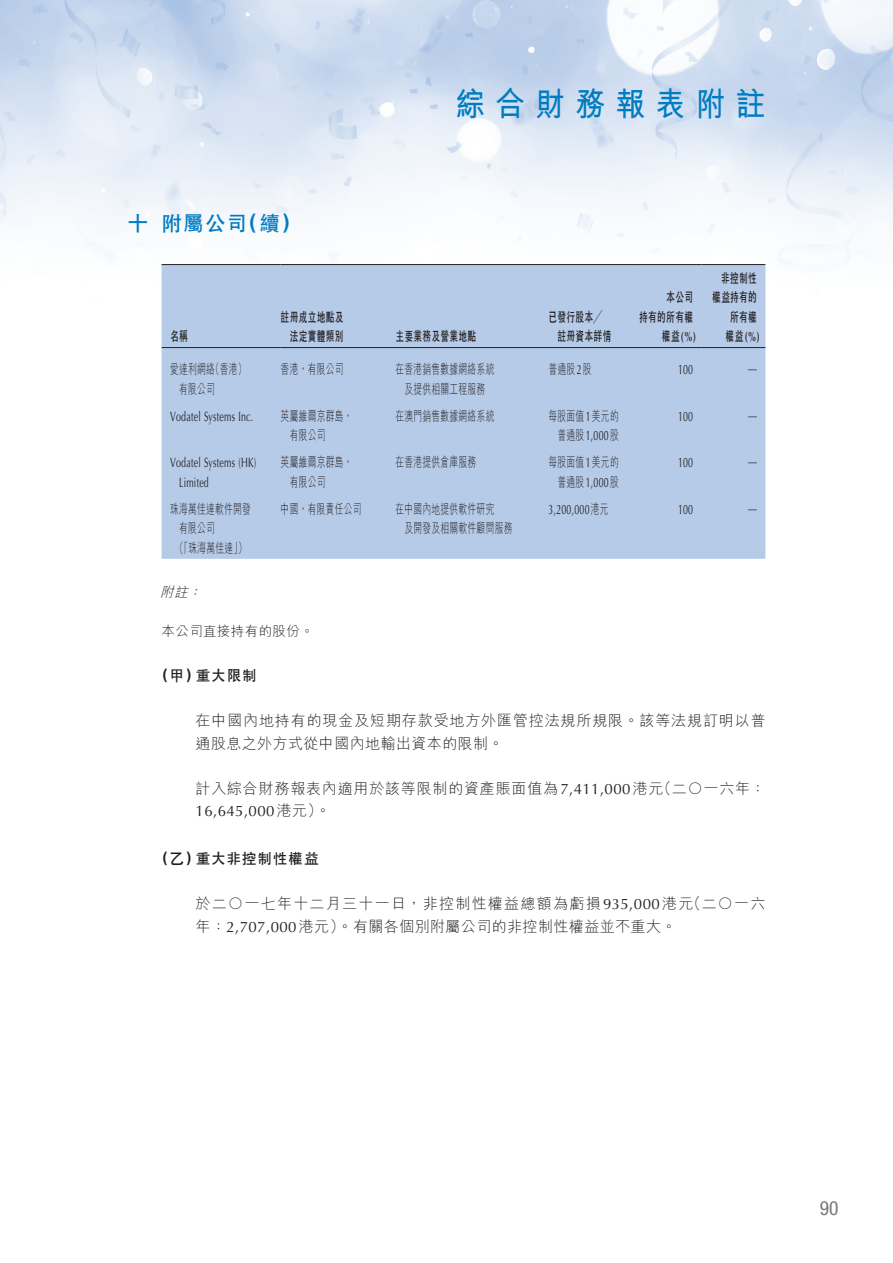
<style>
.page{position:relative;width:893px;height:1263px;background:#fff}
.page>*{position:absolute;margin:0;border:0;box-sizing:border-box;transform-origin:0 0}
.t1{font:700 33px "M Hei HK";letter-spacing:.345em;color:#007cc2;scale:.9 1}
._3__標題{font:700 21px "C Hei 2 HK";color:#007cc2}
._3__標題-2{font:800 21px "C Hei 2 HK";color:#007cc2}
.t2{font:condensed 19.5px "Helvetica Neue LT Std";color:#76787b}
._1__內文{font:300 15px/22.5px "M Hei HK";letter-spacing:.055em;color:#231f20}
._1__內文-2{font:300 15px/22.5px "M Hei HK";letter-spacing:.085em;color:#231f20}
._4__副標題{font:700 15px "C Hei 2 HK";letter-spacing:.03em;color:#231f20}
._4__副標題-2{font:800 15px "C Hei 2 HK";color:#231f20}
._2__附註內文{font:300 13.5px "M Hei HK";letter-spacing:.03em;color:#231f20;scale:.65 1}
._2__附註內文-2{font:13.5px "Optima LT Std";letter-spacing:.03em;color:#231f20;scale:.65 1}
._2__附註內文-3{font:700 13.5px "C Hei 2 HK";letter-spacing:.03em;color:#231f20;scale:.65 1}
._2__附註內文-4{font:300 13.5px "M Hei HK";letter-spacing:.03em;color:#231f20}
._2__附註內文-5{font:700 13.5px "Optima LT Std";color:#231f20;scale:.65 1}
._2__附註內文-6{font:italic 300 13.5px "M Hei HK";color:#231f20}
.s1{font-weight:700}
.s2{font-family:"C Hei 2 HK"}
.s3{font-family:"Optima LT Std";font-weight:400}
.s4{font-family:"M Hei HK";font-weight:300}
</style>
<div class="page">
<img style="left:0;top:0;width:893px;height:559px">
<div style="left:162px;top:265px;width:603px;height:294px;background:#b6cbe8"></div>
<hr style="left:162px;top:264px;width:119px;height:1px;background:#231f20">
<hr style="left:281px;top:264px;width:106px;height:1px;background:#231f20">
<hr style="left:387px;top:264px;width:153px;height:1px;background:#231f20">
<hr style="left:540px;top:264px;width:98px;height:1px;background:#231f20">
<hr style="left:638px;top:264px;width:64px;height:1px;background:#231f20">
<hr style="left:702px;top:264px;width:63px;height:1px;background:#231f20">
<hr style="left:162px;top:347px;width:119px;height:1px;background:#231f20">
<hr style="left:281px;top:347px;width:106px;height:1px;background:#231f20">
<hr style="left:387px;top:347px;width:153px;height:1px;background:#231f20">
<hr style="left:540px;top:347px;width:98px;height:1px;background:#231f20">
<hr style="left:638px;top:347px;width:64px;height:1px;background:#231f20">
<hr style="left:702px;top:347px;width:63px;height:1px;background:#231f20">
<h1 class="t1" style="left:456px;top:80px;width:346px">綜合財務報表附註</h1>
<p class="_3__標題" style="left:128px;top:213px;width:22px">十</p>
<p class="_3__標題-2" style="left:237px;top:213px;width:66px">（<span class="s1">續</span>(</p>
<p class="_3__標題" style="left:162px;top:213px;width:87px">附屬公司</p>
<p class="_2__附註內文-3" style="left:170px;top:329px;width:29px">名稱</p>
<p class="_2__附註內文-3" style="left:281px;top:310px;width:98px">註冊成立地點及</p>
<p class="_2__附註內文-3" style="left:290px;top:329px;width:84px">法定實體類別</p>
<p class="_2__附註內文-3" style="left:395px;top:329px;width:126px">主要業務及營業地點</p>
<p class="_2__附註內文-3" style="left:549px;top:310px;width:84px">已發行股本╱</p>
<p class="_2__附註內文-3" style="left:558px;top:329px;width:84px">註冊資本詳情</p>
<p class="_2__附註內文-3" style="left:666px;top:290px;width:43px">本公司</p>
<p class="_2__附註內文-3" style="left:639px;top:310px;width:84px">持有的所有權</p>
<p class="_2__附註內文-5" style="left:662px;top:329px;width:54px"><span class="s2">權益</span> %) (</p>
<p class="_2__附註內文-3" style="left:721px;top:271px;width:57px">非控制性</p>
<p class="_2__附註內文-3" style="left:712px;top:290px;width:71px">權益持有的</p>
<p class="_2__附註內文-3" style="left:730px;top:310px;width:43px">所有權</p>
<p class="_2__附註內文-5" style="left:726px;top:329px;width:54px"><span class="s2">權益</span> %) (</p>
<p class="_2__附註內文" style="left:170px;top:362px;width:71px">愛達利網絡</p>
<p class="_2__附註內文" style="left:179px;top:382px;width:57px">有限公司</p>
<p class="_2__附註內文" style="left:211px;top:362px;width:57px">（香港(</p>
<p class="_2__附註內文" style="left:281px;top:362px;width:98px">香港，有限公司</p>
<p class="_2__附註內文" style="left:395px;top:362px;width:154px">在香港銷售數據網絡系統</p>
<p class="_2__附註內文" style="left:404px;top:382px;width:126px">及提供相關工程服務</p>
<p class="_2__附註內文" style="left:549px;top:362px;width:68px">普通股 股<span class="s3">2</span></p>
<p class="_2__附註內文-2" style="left:678px;top:362px;width:25px">100</p>
<p class="_2__附註內文-2" style="left:748px;top:361px;width:15px">—</p>
<p class="_2__附註內文-2" style="left:170px;top:408px;width:129px">Vodatel Systems Inc.</p>
<p class="_2__附註內文" style="left:281px;top:409px;width:112px">英屬維爾京群島，</p>
<p class="_2__附註內文" style="left:395px;top:409px;width:154px">在澳門銷售數據網絡系統</p>
<p class="_2__附註內文" style="left:549px;top:409px;width:110px">每股面值 <span class="s3">1</span>美元的</p>
<p class="_2__附註內文-2" style="left:678px;top:408px;width:25px">100</p>
<p class="_2__附註內文-2" style="left:748px;top:407px;width:15px">—</p>
<p class="_2__附註內文" style="left:290px;top:428px;width:57px">有限公司</p>
<p class="_2__附註內文-2" style="left:558px;top:428px;width:96px"><span class="s4">普通股</span>1,000<span class="s4">股</span></p>
<p class="_2__附註內文-2" style="left:170px;top:455px;width:134px">Vodatel Systems (HK(</p>
<p class="_2__附註內文-2" style="left:179px;top:474px;width:47px">Limited</p>
<p class="_2__附註內文" style="left:281px;top:455px;width:112px">英屬維爾京群島，</p>
<p class="_2__附註內文" style="left:290px;top:475px;width:57px">有限公司</p>
<p class="_2__附註內文" style="left:395px;top:455px;width:126px">在香港提供倉庫服務</p>
<p class="_2__附註內文" style="left:549px;top:455px;width:110px">每股面值 <span class="s3">1</span>美元的</p>
<p class="_2__附註內文-2" style="left:558px;top:474px;width:96px"><span class="s4">普通股</span>1,000<span class="s4">股</span></p>
<p class="_2__附註內文-2" style="left:678px;top:455px;width:25px">100</p>
<p class="_2__附註內文-2" style="left:748px;top:454px;width:15px">—</p>
<p class="_2__附註內文" style="left:170px;top:502px;width:126px">珠海萬佳達軟件開發</p>
<p class="_2__附註內文" style="left:179px;top:521px;width:57px">有限公司</p>
<p class="_2__附註內文" style="left:175px;top:541px;width:113px">（「珠海萬佳達 (「</p>
<p class="_2__附註內文" style="left:281px;top:502px;width:126px">中國，有限責任公司</p>
<p class="_2__附註內文" style="left:395px;top:502px;width:154px">在中國內地提供軟件研究</p>
<p class="_2__附註內文" style="left:404px;top:521px;width:168px">及開發及相關軟件顧問服務</p>
<p class="_2__附註內文-2" style="left:549px;top:501px;width:94px">3,200,000<span class="s4">港元</span></p>
<p class="_2__附註內文-2" style="left:678px;top:501px;width:25px">100</p>
<p class="_2__附註內文-2" style="left:748px;top:500px;width:15px">—</p>
<p class="_2__附註內文-6" style="left:160px;top:585px;width:32px">附註</p>
<p class="_2__附註內文-4" style="left:162px;top:624px;width:154px">本公司直接持有的股份。</p>
<p class="_4__副標題" style="left:196px;top:668px;width:63px">重大限制</p>
<p class="_2__附註內文-6" style="left:188px;top:585px;width:19px">：</p>
<p class="_4__副標題-2" style="left:154px;top:668px;width:47px">（<span class="s1">甲</span>）</p>
<p class="_1__內文" style="left:196px;top:709px;width:571px">在中國內地持有的現金及短期存款受地方外匯管控法規所規限。該等法規訂明以普通股息之外方式從中國內地輸出資本的限制。</p>
<p class="_1__內文" style="left:656px;top:776px;width:111px">（二○一六年：</p>
<p class="_1__內文" style="left:196px;top:776px;width:469px">計入綜合財務報表內適用於該等限制的資產賬面值為<span class="s3">7,411,000</span>港元<br><span class="s3">16,645,000</span>港元。(</p>
<p class="_4__副標題" style="left:196px;top:851px;width:124px">重大非控制性權益</p>
<p class="_4__副標題-2" style="left:154px;top:851px;width:47px">（<span class="s1">乙</span>）</p>
<p class="_1__內文" style="left:686px;top:892px;width:81px">（二○一六</p>
<p class="_1__內文-2" style="left:196px;top:892px;width:499px">於二〇一七年十二月三十一日，非控制性權益總額為虧損<span class="s3">935,000</span>港元年：<span class="s3">2,707,000</span>港元）。有關各個別附屬公司的非控制性權益並不重大。</p>
<h3 class="t2" style="left:820px;top:1197px;width:20px">90</h3>
</div>
